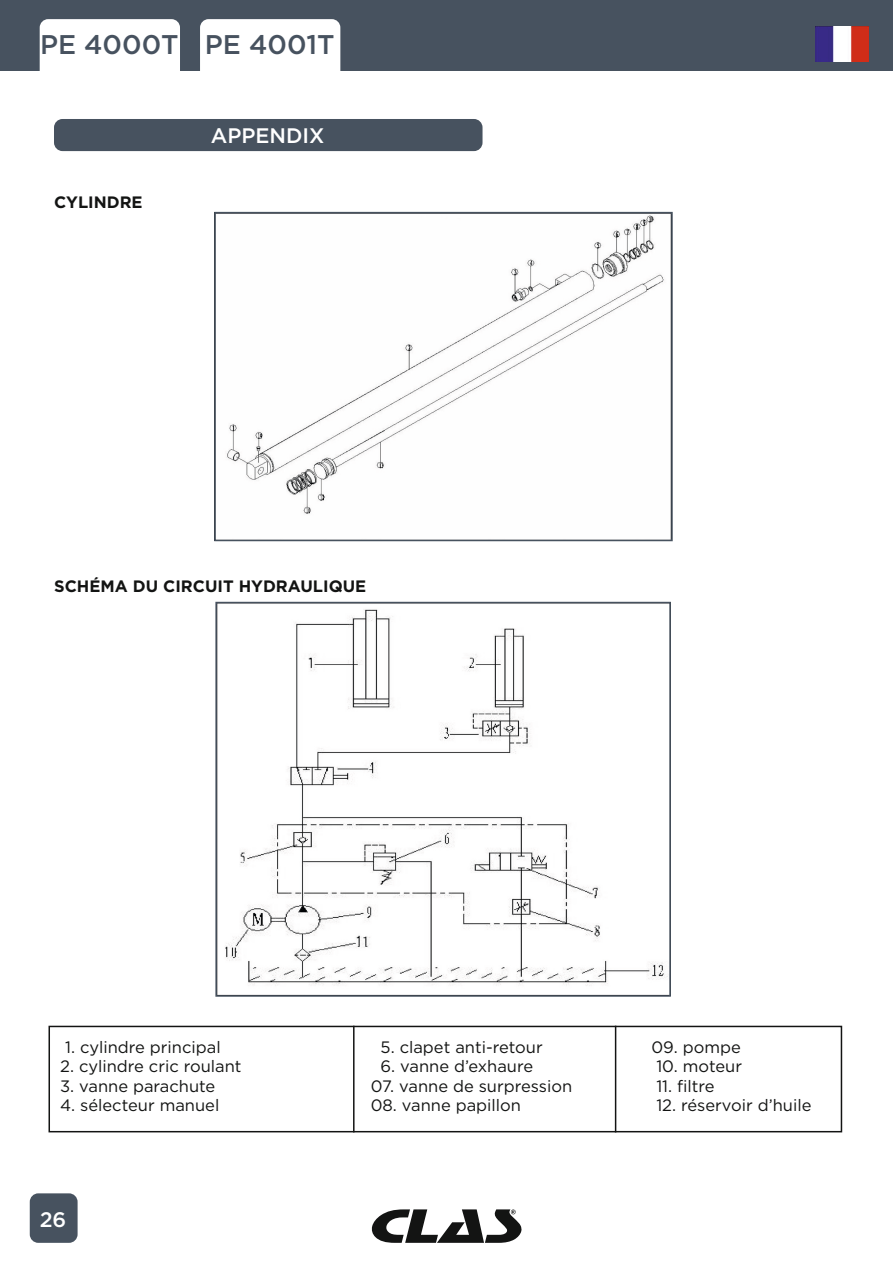
<style>
.page{position:relative;width:893px;height:1263px;background:#fff}
.page>*{position:absolute;margin:0;border:0;box-sizing:border-box;transform-origin:0 0}
.t1{font:500 27px "Gotham";color:#47525f}
.t2{font:500 21px "Gotham";color:#fff}
.t3{font:16.5px "Gotham";color:#131413}
.t4{font:700 16.5px "Gotham";color:#131413}
</style>
<div class="page">
<div style="left:0;top:0;width:893px;height:71px;background:#47525f"></div>
<svg style="left:371px;top:1209px;width:151px;height:34px"></svg>
<div style="left:40px;top:19px;width:140px;height:70px;background:#fff;border-radius:9px"></div>
<div style="left:200px;top:19px;width:140px;height:70px;background:#fff;border-radius:9px"></div>
<img style="left:816px;top:26px;width:53px;height:35px">
<div style="left:30px;top:1193px;width:48px;height:50px;background:#47525f;border-radius:9px"></div>
<div style="left:49px;top:1026px;width:793px;height:106px;border:2px solid #131413"></div>
<hr style="left:353px;top:1026px;width:2px;height:106px;background:#131413">
<hr style="left:615px;top:1026px;width:1px;height:106px;background:#131413">
<img style="left:226px;top:215px;width:438px;height:299px">
<div style="left:214px;top:212px;width:459px;height:329px;border:2px solid #47525f"></div>
<img style="left:225px;top:609px;width:443px;height:377px">
<div style="left:215px;top:602px;width:456px;height:395px;border:2px solid #47525f"></div>
<div style="left:54px;top:119px;width:428px;height:32px;background:#47525f;border-radius:9px"></div>
<h1 class="t1" style="left:40px;top:27px;width:296px">PE 4000T PE 4001T</h1>
<p class="t4" style="left:54px;top:191px;width:90px">CYLINDRE</p>
<p class="t2" style="left:211px;top:122px;width:115px">APPENDIX</p>
<p class="t4" style="left:54px;top:575px;width:314px">SCHÉMA DU CIRCUIT HYDRAULIQUE</p>
<p class="t3" style="left:65px;top:1036px;width:157px">1. cylindre principal</p>
<p class="t3" style="left:60px;top:1055px;width:183px">2. cylindre cric roulant</p>
<p class="t3" style="left:60px;top:1075px;width:157px">3. vanne parachute</p>
<p class="t3" style="left:60px;top:1095px;width:161px">4. sélecteur manuel</p>
<p class="t2" style="left:40px;top:1205px;width:28px">26</p>
<p class="t3" style="left:381px;top:1036px;width:164px">5. clapet anti-retour</p>
<p class="t3" style="left:381px;top:1056px;width:154px">6. vanne d’exhaure</p>
<p class="t3" style="left:371px;top:1075px;width:203px">07. vanne de surpression</p>
<p class="t3" style="left:371px;top:1095px;width:152px">08. vanne papillon</p>
<p class="t3" style="left:651px;top:1036px;width:91px">09. pompe</p>
<p class="t3" style="left:656px;top:1056px;width:87px">10. moteur</p>
<p class="t3" style="left:656px;top:1075px;width:60px">11. filtre</p>
<p class="t3" style="left:656px;top:1095px;width:157px">12. réservoir d’huile</p>
</div>
